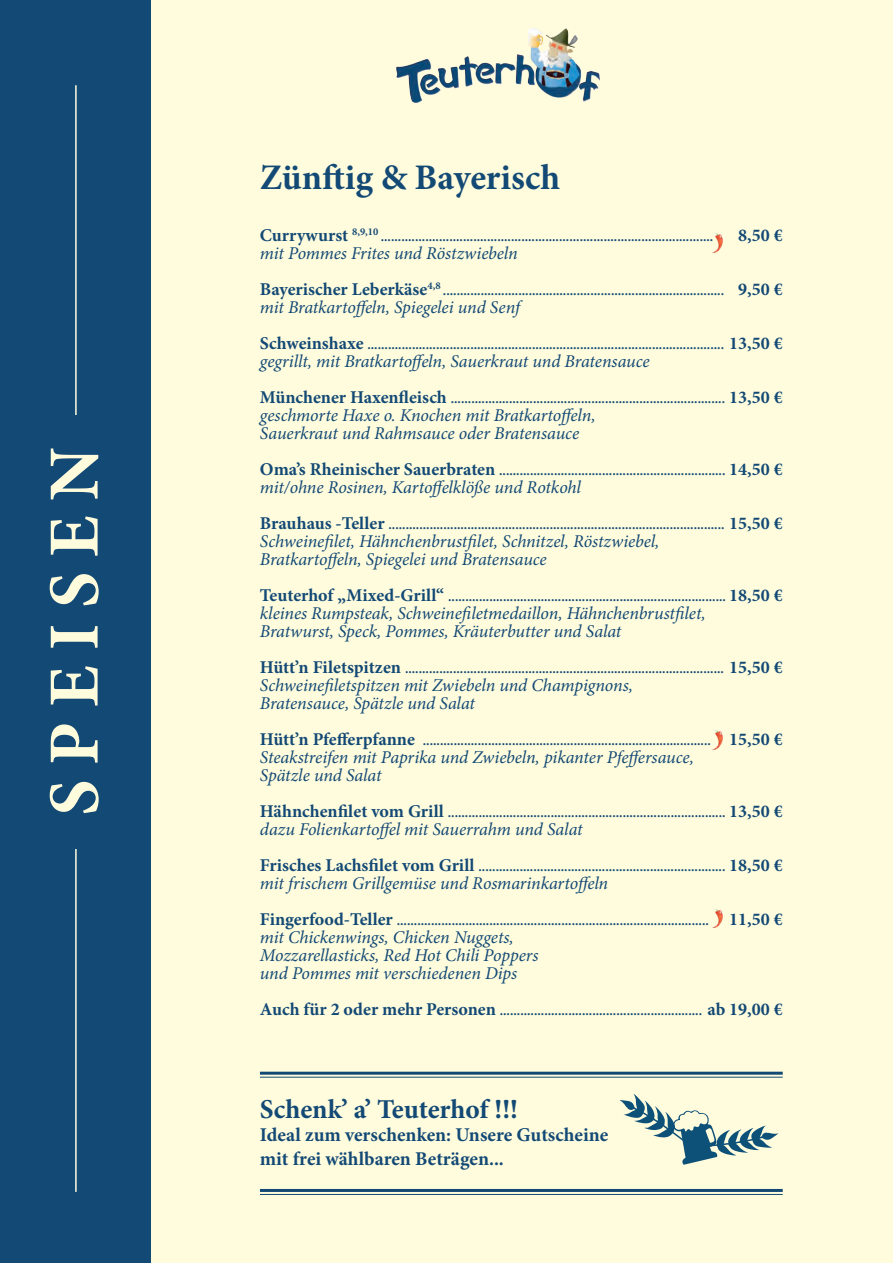
<style>
.page{position:relative;width:893px;height:1263px;background:#fffcdd}
.page>*{position:absolute;margin:0;border:0;box-sizing:border-box;transform-origin:0 0}
.t1{font:700 36px "Minion Pro";color:#134975}
.t2{font:700 27.3px "Minion Pro";color:#134975}
.t3{font:700 19.5px/23.4px "Minion Pro";color:#134975}
.t4{font:italic 18px/18px "Minion Pro";letter-spacing:-.01em;color:#134975}
.t5{font:700 18px "Minion Pro";color:#134975}
.t6{font:700 13.5px "Minion Pro";color:#134975}
.s1{font-size:18px}
</style>
<div class="page">
<img style="left:397px;top:28px;width:203px;height:75px">
<div style="left:0;top:0;width:151px;height:1263px;background:#134975"></div>
<hr style="left:75px;top:86px;width:2px;height:1105px;background:#fffcdd">
<div style="left:38px;top:415px;width:74px;height:434px;background:#134975"></div>
<svg style="left:50px;top:448px;width:49px;height:365px"></svg>
<img style="left:712px;top:233px;width:11px;height:20px">
<img style="left:712px;top:730px;width:11px;height:20px">
<img style="left:712px;top:909px;width:11px;height:19px">
<hr style="left:260px;top:1072px;width:523px;height:3px;background:#134975">
<hr style="left:260px;top:1077px;width:523px;height:1px;background:#134975">
<hr style="left:260px;top:1189px;width:523px;height:3px;background:#134975">
<hr style="left:260px;top:1194px;width:523px;height:1px;background:#134975">
<svg style="left:620px;top:1094px;width:158px;height:71px"></svg>
<h1 class="t1" style="left:260px;top:152px;width:302px">Zünftig &amp; Bayerisch</h1>
<p class="t6" style="left:260px;top:227px;width:455px"><span class="s1">Currywurst</span> <sup>8,9,10</sup> .................................................................................................</p>
<h3 class="t4" style="left:260px;top:244px;width:259px">mit Pommes Frites und Röstzwiebeln</h3>
<p class="t6" style="left:260px;top:281px;width:466px"><span class="s1">Bayerischer Leberkäse</span><sup>4,8</sup> ..................................................................................</p>
<h3 class="t4" style="left:260px;top:298px;width:262px">mit Bratkartoffeln, Spiegelei und Senf</h3>
<p class="t6" style="left:260px;top:335px;width:466px"><span class="s1">Schweinshaxe</span> ........................................................................................................</p>
<h3 class="t4" style="left:260px;top:352px;width:391px">gegrillt, mit Bratkartoffeln, Sauerkraut und Bratensauce</h3>
<p class="t6" style="left:260px;top:389px;width:467px"><span class="s1">Münchener Haxenfleisch</span> ................................................................................</p>
<h3 class="t4" style="left:260px;top:406px;width:337px">geschmorte Haxe o. Knochen mit Bratkartoffeln,<br>Sauerkraut und Rahmsauce oder Bratensauce</h3>
<p class="t6" style="left:260px;top:461px;width:467px"><span class="s1">Oma’s Rheinischer Sauerbraten</span> ..................................................................</p>
<h3 class="t4" style="left:260px;top:478px;width:323px">mit/ohne Rosinen, Kartoffelklöße und Rotkohl</h3>
<p class="t6" style="left:260px;top:515px;width:466px"><span class="s1">Brauhaus -Teller</span> ..................................................................................................</p>
<h3 class="t4" style="left:260px;top:532px;width:401px">Schweinefilet, Hähnchenbrustfilet, Schnitzel, Röstzwiebel,<br>Bratkartoffeln, Spiegelei und Bratensauce</h3>
<p class="t6" style="left:260px;top:587px;width:467px"><span class="s1">Teuterhof „Mixed-Grill“</span> .................................................................................</p>
<h3 class="t4" style="left:260px;top:604px;width:447px">kleines Rumpsteak, Schweinefiletmedaillon, Hähnchenbrustfilet,<br>Bratwurst, Speck, Pommes, Kräuterbutter und Salat</h3>
<p class="t6" style="left:260px;top:659px;width:465px"><span class="s1">Hütt’n Filetspitzen</span> .............................................................................................</p>
<h3 class="t4" style="left:260px;top:676px;width:375px">Schweinefiletspitzen mit Zwiebeln und Champignons,<br>Bratensauce, Spätzle und Salat</h3>
<p class="t6" style="left:260px;top:731px;width:452px"><span class="s1">Hütt’n Pfefferpfanne</span> ....................................................................................</p>
<h3 class="t4" style="left:260px;top:748px;width:436px">Steakstreifen mit Paprika und Zwiebeln, pikanter Pfeffersauce,<br>Spätzle und Salat</h3>
<p class="t6" style="left:260px;top:803px;width:467px"><span class="s1">Hähnchenfilet vom Grill</span> .................................................................................</p>
<h3 class="t4" style="left:260px;top:820px;width:324px">dazu Folienkartoffel mit Sauerrahm und Salat</h3>
<p class="t6" style="left:260px;top:857px;width:467px"><span class="s1">Frisches Lachsfilet vom Grill</span> ........................................................................</p>
<h3 class="t4" style="left:260px;top:874px;width:350px">mit frischem Grillgemüse und Rosmarinkartoffeln</h3>
<p class="t6" style="left:260px;top:911px;width:450px"><span class="s1">Fingerfood-Teller</span> ...........................................................................................</p>
<h3 class="t4" style="left:260px;top:928px;width:280px">mit Chickenwings, Chicken Nuggets,<br>Mozzarellasticks, Red Hot Chili Poppers und Pommes mit verschiedenen Dips</h3>
<p class="t6" style="left:260px;top:1001px;width:444px"><span class="s1">Auch für 2 oder mehr Personen</span> ...........................................................</p>
<h3 class="t5" style="left:738px;top:222px;width:46px">8,50 €</h3>
<h3 class="t5" style="left:738px;top:276px;width:46px">9,50 €</h3>
<h3 class="t5" style="left:729px;top:330px;width:55px">13,50 €</h3>
<h3 class="t5" style="left:729px;top:384px;width:55px">13,50 €</h3>
<h3 class="t5" style="left:729px;top:456px;width:55px">14,50 €</h3>
<h3 class="t5" style="left:729px;top:510px;width:55px">15,50 €</h3>
<h3 class="t5" style="left:729px;top:582px;width:55px">18,50 €</h3>
<h3 class="t5" style="left:729px;top:654px;width:55px">15,50 €</h3>
<h3 class="t5" style="left:729px;top:726px;width:55px">15,50 €</h3>
<h3 class="t5" style="left:729px;top:798px;width:55px">13,50 €</h3>
<h3 class="t5" style="left:729px;top:852px;width:55px">18,50 €</h3>
<h3 class="t5" style="left:729px;top:906px;width:55px">11,50 €</h3>
<h3 class="t5" style="left:707px;top:996px;width:77px">ab 19,00 €</h3>
<h2 class="t2" style="left:260px;top:1090px;width:260px">Schenk’ a’ Teuterhof !!!</h2>
<h3 class="t3" style="left:260px;top:1123px;width:350px">Ideal zum verschenken: Unsere Gutscheine mit frei wählbaren Beträgen...</h3>
</div>
